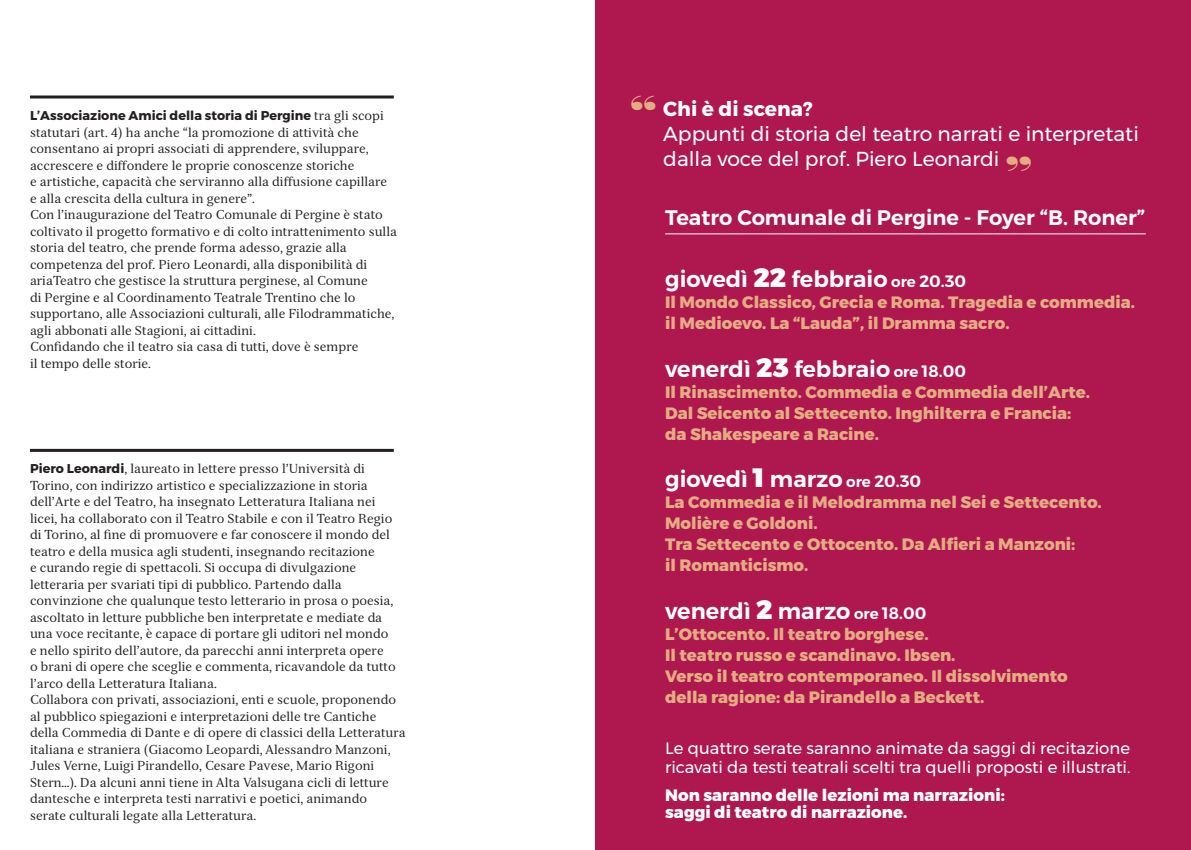
<style>
.page{position:relative;width:1191px;height:850px;background:#fff}
.page>*{position:absolute;margin:0;border:0;box-sizing:border-box;transform-origin:0 0}
.t1{font:36px "Bodoni Poster";color:#e4ac82}
.t2{font:600 22.5px "Montserrat";color:#fff}
.t3{font:600 21px "Montserrat";color:#fff}
.t4{font:20.25px/24.8px "Montserrat";color:#fff}
.t5{font:700 20.25px "Montserrat";color:#fff}
.t6{font:800 16.5px/21px "Montserrat";color:#e4ac82}
.t7{font:16.5px/19.5px "Montserrat";color:#fff}
.t8{font:800 16.5px/17.2px "Montserrat";color:#fff}
.t9{font:12.75px/16.5px "Serif 12 Beta";color:#231f20}
.t10{font:700 12.75px "Montserrat";color:#231f20}
.s1{font-family:"Serif 12 Beta";font-weight:400}
.s2{font-family:"Montserrat";font-weight:700}
.s3{font-weight:900;font-size:26.55px}
.s4{font-size:15px}
.s5{font-size:16.5px}
</style>
<div class="page">
<div style="left:596px;top:0;width:594px;height:850px;background:#ae184f"></div>
<hr style="left:30px;top:96px;width:364px;height:3px;background:#231f20">
<hr style="left:30px;top:449px;width:364px;height:3px;background:#231f20">
<hr style="left:665px;top:233px;width:480px;height:1px;background:#fff">
<p class="t10" style="left:30px;top:105px;width:355px">L’Associazione Amici della storia di Pergine <span class="s1">tra gli scopi</span></p>
<p class="t9" style="left:30px;top:125px;width:368px">statutari (art. 4) ha anche “la promozione di attività che consentano ai propri associati di apprendere, sviluppare, accrescere e diffondere le proprie conoscenze storiche<br>e artistiche, capacità che serviranno alla diffusione capillare e alla crescita della cultura in genere”.<br>Con l’inaugurazione del Teatro Comunale di Pergine è stato coltivato il progetto formativo e di colto intrattenimento sulla storia del teatro, che prende forma adesso, grazie alla competenza del prof. Piero Leonardi, alla disponibilità di ariaTeatro che gestisce la struttura perginese, al Comune<br>di Pergine e al Coordinamento Teatrale Trentino che lo supportano, alle Associazioni culturali, alle Filodrammatiche, agli abbonati alle Stagioni, ai cittadini.<br>Confidando che il teatro sia casa di tutti, dove è sempre<br>il tempo delle storie.</p>
<p class="t9" style="left:30px;top:462px;width:377px"><span class="s2">Piero Leonardi</span>, laureato in lettere presso l’Università di Torino, con indirizzo artistico e specializzazione in storia dell’Arte e del Teatro, ha insegnato Letteratura Italiana nei licei, ha collaborato con il Teatro Stabile e con il Teatro Regio di Torino, al fine di promuovere e far conoscere il mondo del teatro e della musica agli studenti, insegnando recitazione<br>e curando regie di spettacoli. Si occupa di divulgazione letteraria per svariati tipi di pubblico. Partendo dalla convinzione che qualunque testo letterario in prosa o poesia, ascoltato in letture pubbliche ben interpretate e mediate da una voce recitante, è capace di portare gli uditori nel mondo<br>e nello spirito dell’autore, da parecchi anni interpreta opere<br>o brani di opere che sceglie e commenta, ricavandole da tutto l’arco della Letteratura Italiana.<br>Collabora con privati, associazioni, enti e scuole, proponendo al pubblico spiegazioni e interpretazioni delle tre Cantiche della Commedia di Dante e di opere di classici della Letteratura italiana e straniera (Giacomo Leopardi, Alessandro Manzoni, Jules Verne, Luigi Pirandello, Cesare Pavese, Mario Rigoni Stern…). Da alcuni anni tiene in Alta Valsugana cicli di letture dantesche e interpreta testi narrativi e poetici, animando serate culturali legate alla Letteratura.</p>
<h1 class="t1" style="left:630px;top:88px;width:27px">“</h1>
<h3 class="t5" style="left:663px;top:93px;width:151px">Chi è di scena?</h3>
<h3 class="t4" style="left:663px;top:121px;width:477px">Appunti di storia del teatro narrati e interpretati dalla voce del prof. Piero Leonardi</h3>
<h1 class="t1" style="left:1006px;top:149px;width:27px">”</h1>
<h3 class="t3" style="left:665px;top:201px;width:482px">Teatro Comunale di Pergine - Foyer “B. Roner”</h3>
<h2 class="t2" style="left:665px;top:261px;width:303px">giovedì <span class="s3">22</span> febbraio <span class="s4">ore</span> <span class="s5">20.30</span></h2>
<p class="t6" style="left:665px;top:292px;width:471px">Il Mondo Classico, Grecia e Roma. Tragedia e commedia. il Medioevo. La “Lauda”, il Dramma sacro.</p>
<h2 class="t2" style="left:665px;top:351px;width:302px">venerdì <span class="s3">23</span> febbraio <span class="s4">ore</span> <span class="s5">18.00</span></h2>
<p class="t6" style="left:665px;top:381px;width:426px">Il Rinascimento. Commedia e Commedia dell’Arte.<br>Dal Seicento al Settecento. Inghilterra e Francia: da Shakespeare a Racine.</p>
<h2 class="t2" style="left:665px;top:461px;width:258px">giovedì <span class="s3">1</span> marzo <span class="s4">ore</span> <span class="s5">20.30</span></h2>
<p class="t6" style="left:665px;top:492px;width:438px">La Commedia e il Melodramma nel Sei e Settecento.<br>Molière e Goldoni.<br>Tra Settecento e Ottocento. Da Alfieri a Manzoni:<br>il Romanticismo.</p>
<h2 class="t2" style="left:665px;top:593px;width:263px">venerdì <span class="s3">2</span> marzo <span class="s4">ore</span> <span class="s5">18.00</span></h2>
<p class="t6" style="left:665px;top:623px;width:404px">L’Ottocento. Il teatro borghese.<br>Il teatro russo e scandinavo. Ibsen.<br>Verso il teatro contemporaneo. Il dissolvimento della ragione: da Pirandello a Beckett.</p>
<p class="t7" style="left:665px;top:738px;width:467px">Le quattro serate saranno animate da saggi di recitazione ricavati da testi teatrali scelti tra quelli proposti e illustrati.</p>
<p class="t8" style="left:665px;top:787px;width:341px">Non saranno delle lezioni ma narrazioni: saggi di teatro di narrazione.</p>
</div>
